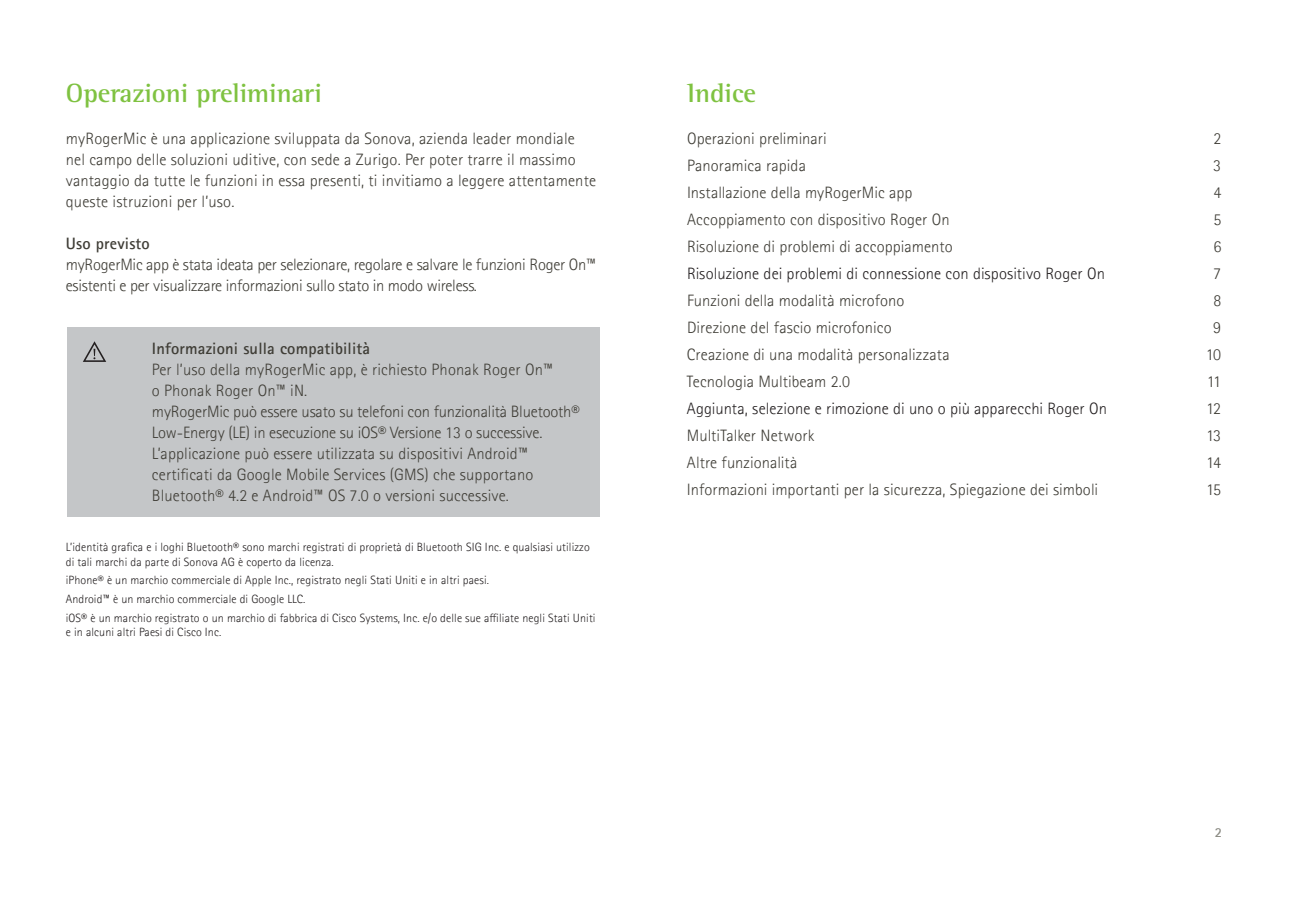
<style>
.page{position:relative;width:1289px;height:919px;background:#fff}
.page>*{position:absolute;margin:0;border:0;box-sizing:border-box;transform-origin:0 0}
.t1{font:700 27px "Rotis Semifor Phonak";color:#7fc241}
.t2{font:300 16.5px/21px "Rotis Sansfor Phonak";letter-spacing:.005em;color:#3f3d36}
.t3{font:300 16.5px/21px "Rotis Sansfor Phonak";letter-spacing:-.015em;color:#3f3d36}
.t4{font:300 16.5px "Rotis Sansfor Phonak";letter-spacing:.005em;color:#231f20}
.t5{font:700 16.5px "Rotis Sansfor Phonak";letter-spacing:.01em;color:#3f3d36}
.t6{font:700 13.5px "Rotis Sansfor Phonak";color:#8b8b83}
.t7{font:300 12px/18.6px "Rotis Sansfor Phonak";letter-spacing:.01em;color:#231f20}
</style>
<div class="page">
<div style="left:67px;top:327px;width:532px;height:189px;background:#c4c6c8"></div>
<svg style="left:83px;top:341px;width:23px;height:21px"></svg>
<h1 class="t1" style="left:66px;top:76px;width:257px">Operazioni preliminari</h1>
<p class="t2" style="left:66px;top:128px;width:531px">myRogerMic è una applicazione sviluppata da Sonova, azienda leader mondiale nel campo delle soluzioni uditive, con sede a Zurigo. Per poter trarre il massimo vantaggio da tutte le funzioni in essa presenti, ti invitiamo a leggere attentamente queste istruzioni per l’uso.</p>
<p class="t5" style="left:66px;top:233px;width:85px">Uso previsto</p>
<p class="t3" style="left:66px;top:254px;width:532px">myRogerMic app è stata ideata per selezionare, regolare e salvare le funzioni Roger On™ esistenti e per visualizzare informazioni sullo stato in modo wireless.</p>
<p class="t5" style="left:152px;top:338px;width:220px">Informazioni sulla compatibilità</p>
<p class="t2" style="left:152px;top:359px;width:429px">Per l’uso della myRogerMic app, è richiesto Phonak Roger On™<br>o Phonak Roger On™ iN.<br>myRogerMic può essere usato su telefoni con funzionalità Bluetooth® Low-Energy (LE) in esecuzione su iOS® Versione 13 o successive.<br>L’applicazione può essere utilizzata su dispositivi Android™ certificati da Google Mobile Services (GMS) che supportano Bluetooth® 4.2 e Android™ OS 7.0 o versioni successive.</p>
<p class="t7" style="left:66px;top:540px;width:525px;line-height:14.4px">L’identità grafica e i loghi Bluetooth® sono marchi registrati di proprietà di Bluetooth SIG Inc. e qualsiasi utilizzo di tali marchi da parte di Sonova AG è coperto da licenza.</p>
<p class="t7" style="left:66px;top:571px;width:531px">iPhone® è un marchio commerciale di Apple Inc., registrato negli Stati Uniti e in altri paesi.<br>Android™ è un marchio commerciale di Google LLC.<br>iOS® è un marchio registrato o un marchio di fabbrica di Cisco Systems, Inc. e/o delle sue affiliate negli Stati Uniti</p>
<p class="t7" style="left:66px;top:623px;width:157px">e in alcuni altri Paesi di Cisco Inc.</p>
<h1 class="t1" style="left:687px;top:76px;width:71px">Indice</h1>
<p class="t2" style="left:687px;top:128px;width:141px">Operazioni preliminari</p>
<p class="t2" style="left:1213px;top:128px;width:9px">2</p>
<p class="t2" style="left:687px;top:155px;width:120px">Panoramica rapida</p>
<p class="t2" style="left:1213px;top:155px;width:9px">3</p>
<p class="t2" style="left:687px;top:182px;width:227px">Installazione della myRogerMic app</p>
<p class="t2" style="left:1213px;top:182px;width:9px">4</p>
<p class="t2" style="left:687px;top:209px;width:264px">Accoppiamento con dispositivo Roger On</p>
<p class="t2" style="left:1213px;top:209px;width:9px">5</p>
<p class="t2" style="left:687px;top:236px;width:267px">Risoluzione di problemi di accoppiamento</p>
<p class="t2" style="left:1213px;top:236px;width:9px">6</p>
<p class="t4" style="left:687px;top:263px;width:419px">Risoluzione dei problemi di connessione con dispositivo Roger On</p>
<p class="t2" style="left:1213px;top:263px;width:9px">7</p>
<p class="t2" style="left:687px;top:290px;width:219px">Funzioni della modalità microfono</p>
<p class="t2" style="left:1213px;top:290px;width:9px">8</p>
<p class="t2" style="left:687px;top:317px;width:206px">Direzione del fascio microfonico</p>
<p class="t2" style="left:1213px;top:317px;width:9px">9</p>
<p class="t2" style="left:687px;top:344px;width:264px">Creazione di una modalità personalizzata</p>
<p class="t2" style="left:1205px;top:344px;width:17px">10</p>
<p class="t2" style="left:687px;top:371px;width:165px">Tecnologia Multibeam 2.0</p>
<p class="t2" style="left:1206px;top:371px;width:16px">11</p>
<p class="t4" style="left:687px;top:398px;width:421px">Aggiunta, selezione e rimozione di uno o più apparecchi Roger On</p>
<p class="t2" style="left:1206px;top:398px;width:17px">12</p>
<p class="t2" style="left:687px;top:425px;width:129px">MultiTalker Network</p>
<p class="t2" style="left:1205px;top:425px;width:17px">13</p>
<p class="t2" style="left:687px;top:452px;width:112px">Altre funzionalità</p>
<p class="t2" style="left:1205px;top:452px;width:17px">14</p>
<p class="t2" style="left:687px;top:479px;width:413px">Informazioni importanti per la sicurezza, Spiegazione dei simboli</p>
<p class="t2" style="left:1206px;top:479px;width:17px">15</p>
<p class="t6" style="left:1214px;top:823px;width:9px">2</p>
</div>
